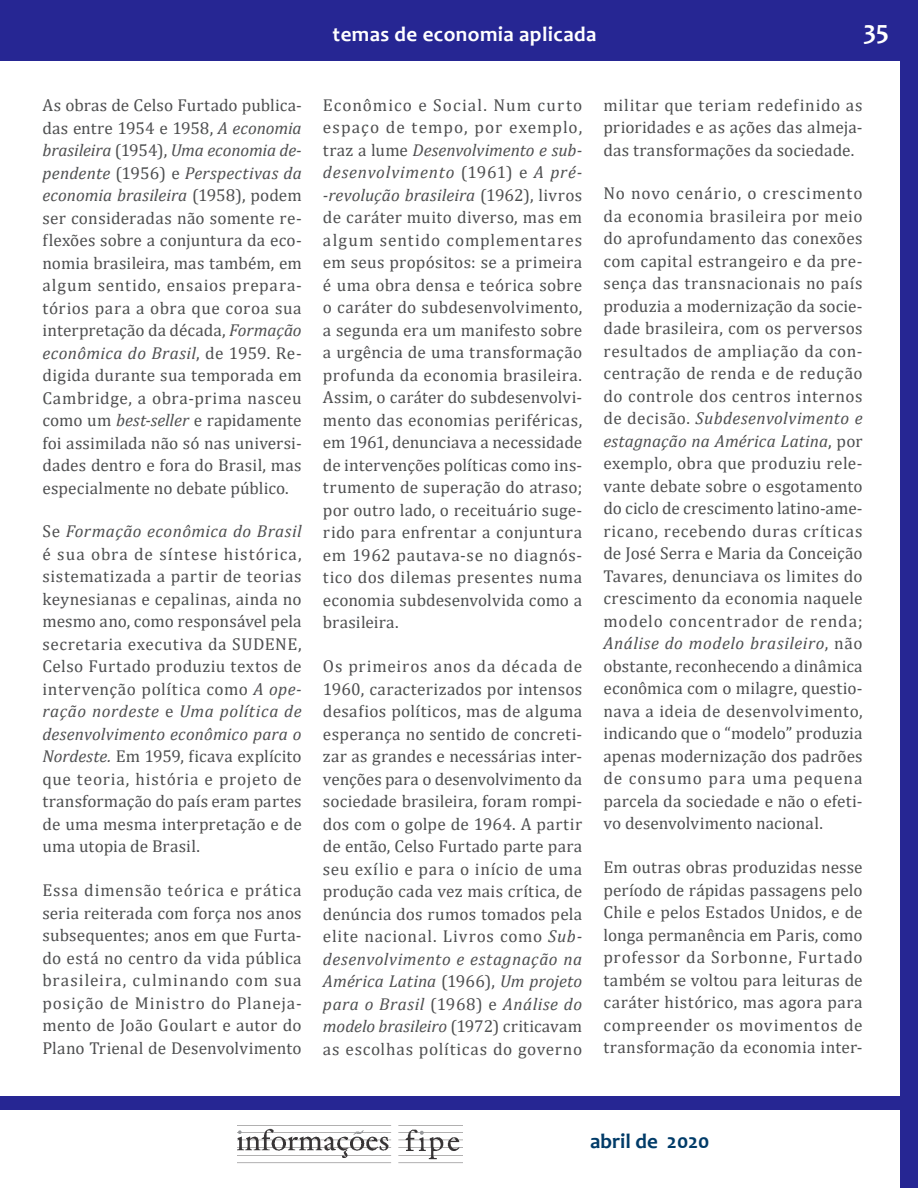
<style>
.page{position:relative;width:918px;height:1188px;background:#fff}
.page>*{position:absolute;margin:0;border:0;box-sizing:border-box;transform-origin:0 0}
.t1{font:700 27px "Candara";color:#fff}
.t2{font:700 21px "Candara";letter-spacing:.02em;color:#fff}
.t3{font:700 21px "Candara";color:#003b68}
.t4{font:17.25px/22.5px "Cambria";letter-spacing:.01em;color:#4e4f50;text-align:justify}
.s1{font-style:italic}
</style>
<div class="page">
<div style="left:900px;top:0;width:18px;height:1188px;background:#262693"></div>
<div style="left:0;top:0;width:918px;height:61px;background:#262693"></div>
<img style="left:238px;top:1128px;width:225px;height:36px">
<div style="left:0;top:1097px;width:918px;height:13px;background:#262693"></div>
<p class="t2" style="left:333px;top:21px;width:265px">temas de economia aplicada</p>
<h1 class="t1" style="left:863px;top:13px;width:27px">35</h1>
<p class="t4" style="left:43px;top:94px;width:261px">As obras de Celso Furtado publica&shy;das entre 1954 e 1958, <span class="s1">A economia brasileira</span> (1954), <span class="s1">Uma economia de&shy;pendente</span> (1956) e <span class="s1">Perspectivas da economia brasileira</span> (1958), podem ser consideradas não somente re&shy;flexões sobre a conjuntura da eco&shy;nomia brasileira, mas também, em algum sentido, ensaios prepara&shy;tórios para a obra que coroa sua interpretação da década, <span class="s1">Formação econômica do Brasil</span>, de 1959. Re&shy;digida durante sua temporada em Cambridge, a obra-prima nasceu como um <span class="s1">best-seller</span> e rapidamente foi assimilada não só nas universi&shy;dades dentro e fora do Brasil, mas especialmente no debate público.</p>
<p class="t4" style="left:43px;top:520px;width:261px">Se <span class="s1">Formação econômica do Brasil </span>é sua obra de síntese histórica, sistematizada a partir de teorias keynesianas e cepalinas, ainda no mesmo ano, como responsável pela secretaria executiva da SUDENE, Celso Furtado produziu textos de intervenção política como <span class="s1">A ope&shy;ração nordeste</span> e <span class="s1">Uma política de desenvolvimento econômico para o Nordeste.</span> Em 1959, ficava explícito que teoria, história e projeto de transformação do país eram partes de uma mesma interpretação e de uma utopia de Brasil.</p>
<p class="t4" style="left:43px;top:879px;width:261px">Essa dimensão teórica e prática seria reiterada com força nos anos subsequentes; anos em que Furta&shy;do está no centro da vida pública brasileira, culminando com sua posição de Ministro do Planeja&shy;mento de João Goulart e autor do Plano Trienal de Desenvolvimento</p>
<p class="t4" style="left:323px;top:94px;width:261px">Econômico e Social. Num curto espaço de tempo, por exemplo, traz a lume <span class="s1">Desenvolvimento e sub&shy;desenvolvimento</span> (1961) e <span class="s1">A pré--revolução brasileira</span> (1962), livros de caráter muito diverso, mas em algum sentido complementares em seus propósitos: se a primeira é uma obra densa e teórica sobre o caráter do subdesenvolvimento, a segunda era um manifesto sobre a urgência de uma transformação profunda da economia brasileira.<br>Assim, o caráter do subdesenvolvi&shy;mento das economias periféricas, em 1961, denunciava a necessidade de intervenções políticas como ins&shy;trumento de superação do atraso; por outro lado, o receituário suge&shy;rido para enfrentar a conjuntura em 1962 pautava-se no diagnós&shy;tico dos dilemas presentes numa economia subdesenvolvida como a brasileira.</p>
<p class="t4" style="left:323px;top:655px;width:261px">Os primeiros anos da década de 1960, caracterizados por intensos desafios políticos, mas de alguma esperança no sentido de concreti&shy;zar as grandes e necessárias inter&shy;venções para o desenvolvimento da sociedade brasileira, foram rompi&shy;dos com o golpe de 1964. A partir de então, Celso Furtado parte para seu exílio e para o início de uma produção cada vez mais crítica, de denúncia dos rumos tomados pela elite nacional. Livros como <span class="s1">Sub&shy;desenvolvimento e estagnação na América Latina</span> (1966), <span class="s1">Um projeto para o Brasil</span> (1968) e <span class="s1">Análise do modelo brasileiro</span> (1972) criticavam as escolhas políticas do governo</p>
<p class="t4" style="left:603px;top:94px;width:261px">militar que teriam redefinido as prioridades e as ações das almeja&shy;das transformações da sociedade.</p>
<p class="t4" style="left:603px;top:182px;width:261px">No novo cenário, o crescimento da economia brasileira por meio do aprofundamento das conexões com capital estrangeiro e da pre&shy;sença das transnacionais no país produzia a modernização da socie&shy;dade brasileira, com os perversos resultados de ampliação da con&shy;centração de renda e de redução do controle dos centros internos de decisão. <span class="s1">Subdesenvolvimento e estagnação na América Latina</span>, por exemplo, obra que produziu rele&shy;vante debate sobre o esgotamento do ciclo de crescimento latino-ame&shy;ricano, recebendo duras críticas de José Serra e Maria da Conceição Tavares, denunciava os limites do crescimento da economia naquele modelo concentrador de renda; <span class="s1">Análise do modelo brasileiro</span>, não obstante, reconhecendo a dinâmica econômica com o milagre, questio&shy;nava a ideia de desenvolvimento, indicando que o “modelo” produzia apenas modernização dos padrões de consumo para uma pequena parcela da sociedade e não o efeti&shy;vo desenvolvimento nacional.</p>
<p class="t4" style="left:603px;top:856px;width:261px">Em outras obras produzidas nesse período de rápidas passagens pelo Chile e pelos Estados Unidos, e de longa permanência em Paris, como professor da Sorbonne, Furtado também se voltou para leituras de caráter histórico, mas agora para compreender os movimentos de transformação da economia inter-</p>
<p class="t3" style="left:590px;top:1128px;width:121px">abril de 2020</p>
</div>
